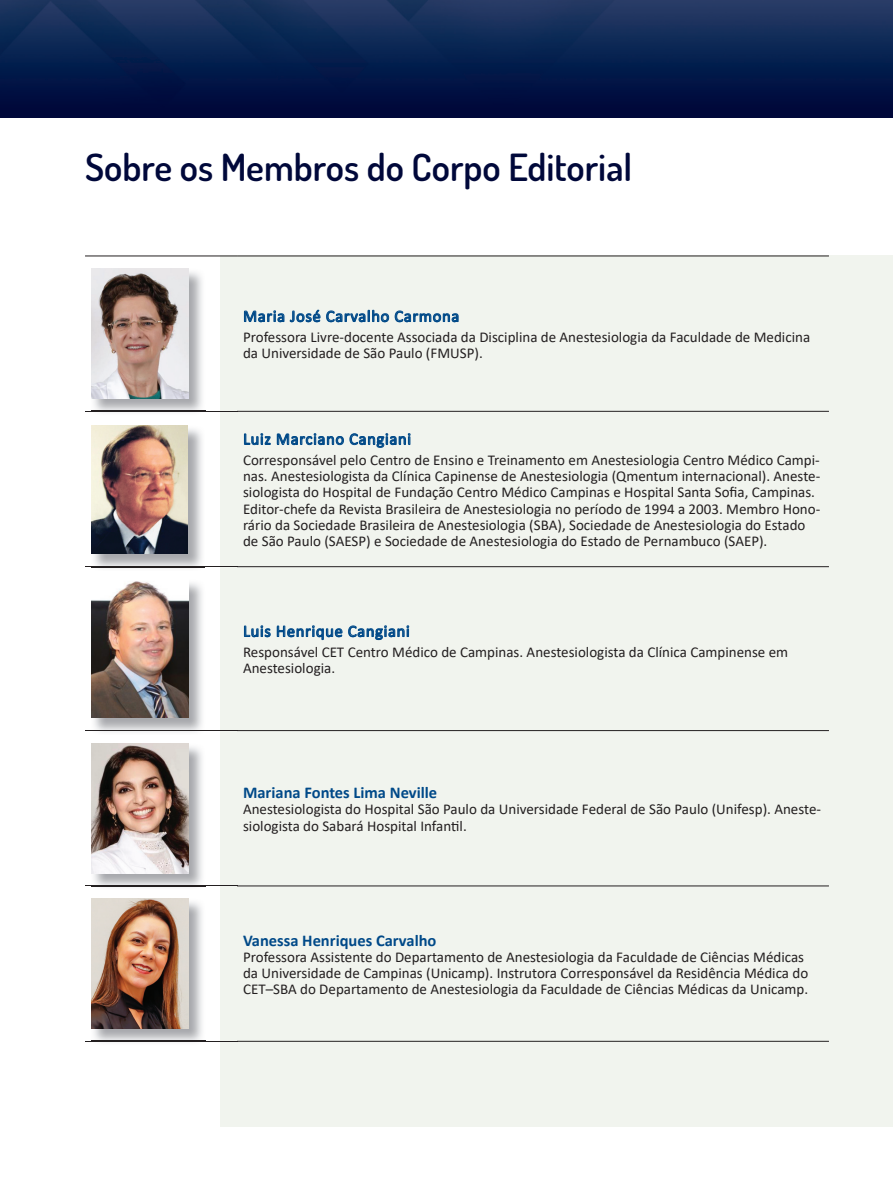
<style>
.page{position:relative;width:893px;height:1191px;background:#fff}
.page>*{position:absolute;margin:0;border:0;box-sizing:border-box;transform-origin:0 0}
.t1{font:600 37.5px "Dosis";color:#00083a}
.t2{font:16.5px "Calibri";letter-spacing:.04em;color:#004988}
.t3{font:700 16.5px "Calibri";color:#004988}
.t4{font:15px/16.2px "Calibri";color:#231f20}
</style>
<div class="page">
<div style="left:220px;top:255px;width:673px;height:872px;background:#f1f4ee"></div>
<hr style="left:85px;top:255px;width:152px;height:1px;background:#231f20">
<hr style="left:237px;top:255px;width:592px;height:1px;background:#231f20">
<hr style="left:85px;top:411px;width:152px;height:1px;background:#231f20">
<hr style="left:237px;top:411px;width:592px;height:1px;background:#231f20">
<hr style="left:85px;top:566px;width:152px;height:1px;background:#231f20">
<hr style="left:237px;top:566px;width:592px;height:1px;background:#231f20">
<hr style="left:85px;top:730px;width:152px;height:1px;background:#231f20">
<hr style="left:237px;top:730px;width:592px;height:1px;background:#231f20">
<hr style="left:85px;top:885px;width:152px;height:1px;background:#231f20">
<hr style="left:237px;top:885px;width:592px;height:1px;background:#231f20">
<hr style="left:85px;top:1041px;width:152px;height:1px;background:#231f20">
<hr style="left:237px;top:1041px;width:592px;height:1px;background:#231f20">
<img style="left:91px;top:272px;width:115px;height:139px">
<img style="left:91px;top:269px;width:98px;height:129px">
<svg style="left:244px;top:309px;width:215px;height:13px"></svg>
<img style="left:91px;top:429px;width:114px;height:139px">
<img style="left:91px;top:566px;width:114px;height:1px">
<img style="left:91px;top:426px;width:97px;height:128px">
<svg style="left:244px;top:433px;width:27px;height:12px"></svg>
<svg style="left:277px;top:433px;width:134px;height:15px"></svg>
<img style="left:94px;top:583px;width:108px;height:149px">
<img style="left:94px;top:730px;width:108px;height:1px">
<img style="left:91px;top:581px;width:98px;height:137px">
<svg style="left:244px;top:625px;width:27px;height:12px"></svg>
<svg style="left:277px;top:625px;width:132px;height:15px"></svg>
<img style="left:91px;top:747px;width:115px;height:140px">
<img style="left:91px;top:885px;width:115px;height:1px">
<img style="left:91px;top:743px;width:98px;height:130px">
<img style="left:91px;top:902px;width:115px;height:139px">
<img style="left:91px;top:898px;width:98px;height:130px">
<img style="left:0;top:117px;width:893px;height:1px">
<img style="left:0;top:0;width:893px;height:117px">
<h1 class="t1" style="left:85px;top:143px;width:549px">Sobre os Membros do Corpo Editorial</h1>
<p class="t2" style="left:243px;top:304px;width:218px">Maria José Carvalho Carmona</p>
<p class="t4" style="left:243px;top:328px;width:569px">Professora Livre-docente Associada da Disciplina de Anestesiologia da Faculdade de Medicina da Universidade de São Paulo (FMUSP).</p>
<p class="t2" style="left:243px;top:427px;width:170px">Luiz Marciano Cangiani</p>
<p class="t4" style="left:243px;top:451px;width:579px">Corresponsável pelo Centro de Ensino e Treinamento em Anestesiologia Centro Médico Campi&shy;nas. Anestesiologista da Clínica Capinense de Anestesiologia (Qmentum internacional). Aneste&shy;siologista do Hospital de Fundação Centro Médico Campinas e Hospital Santa Sofia, Campinas.<br>Editor-chefe da Revista Brasileira de Anestesiologia no período de 1994 a 2003. Membro Hono&shy;rário da Sociedade Brasileira de Anestesiologia (SBA), Sociedade de Anestesiologia do Estado de São Paulo (SAESP) e Sociedade de Anestesiologia do Estado de Pernambuco (SAEP).</p>
<p class="t2" style="left:243px;top:619px;width:168px">Luis Henrique Cangiani</p>
<p class="t4" style="left:243px;top:643px;width:547px">Responsável CET Centro Médico de Campinas. Anestesiologista da Clínica Campinense em<br>Anestesiologia.</p>
<p class="t3" style="left:243px;top:781px;width:196px">Mariana Fontes Lima Neville</p>
<p class="t4" style="left:243px;top:801px;width:579px">Anestesiologista do Hospital São Paulo da Universidade Federal de São Paulo (Unifesp). Aneste&shy;siologista do Sabará Hospital Infantil.</p>
<p class="t3" style="left:243px;top:928px;width:195px">Vanessa Henriques Carvalho</p>
<p class="t4" style="left:243px;top:948px;width:567px">Professora Assistente do Departamento de Anestesiologia da Faculdade de Ciências Médicas da Universidade de Campinas (Unicamp). Instrutora Corresponsável da Residência Médica do<br>CET–SBA do Departamento de Anestesiologia da Faculdade de Ciências Médicas da Unicamp.</p>
</div>
